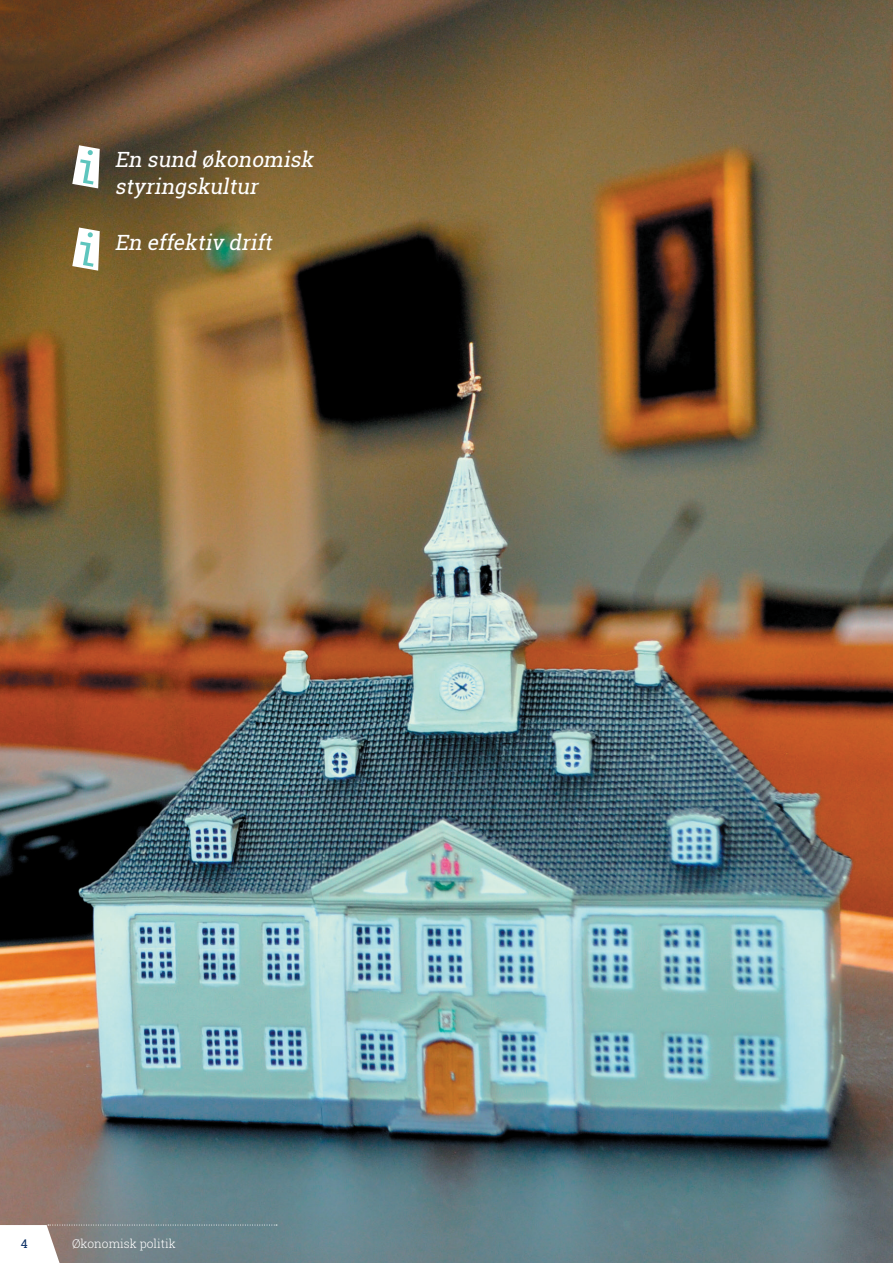
<style>
.page{position:relative;width:893px;height:1263px;background:#fff}
.page>*{position:absolute;margin:0;border:0;box-sizing:border-box;transform-origin:0 0}
.t1{font:italic 21px/27px "Roboto Slab";color:#fff}
.t2{font:300 12px "Roboto Slab";color:#fff}
.t3{font:12px "Roboto Slab";color:#0d3166}
</style>
<div class="page">
<img style="left:0;top:0;width:893px;height:1263px">
<svg style="left:72px;top:145px;width:28px;height:43px"></svg>
<svg style="left:72px;top:227px;width:28px;height:44px"></svg>
<svg style="left:0;top:1225px;width:277px;height:38px"></svg>
<p class="t1" style="left:115px;top:146px;width:205px">En sund økonomisk styringskultur</p>
<p class="t1" style="left:115px;top:228px;width:164px">En effektiv drift</p>
<p class="t3" style="left:21px;top:1236px;width:8px">4</p>
<p class="t2" style="left:72px;top:1236px;width:105px">Økonomisk politik</p>
</div>
